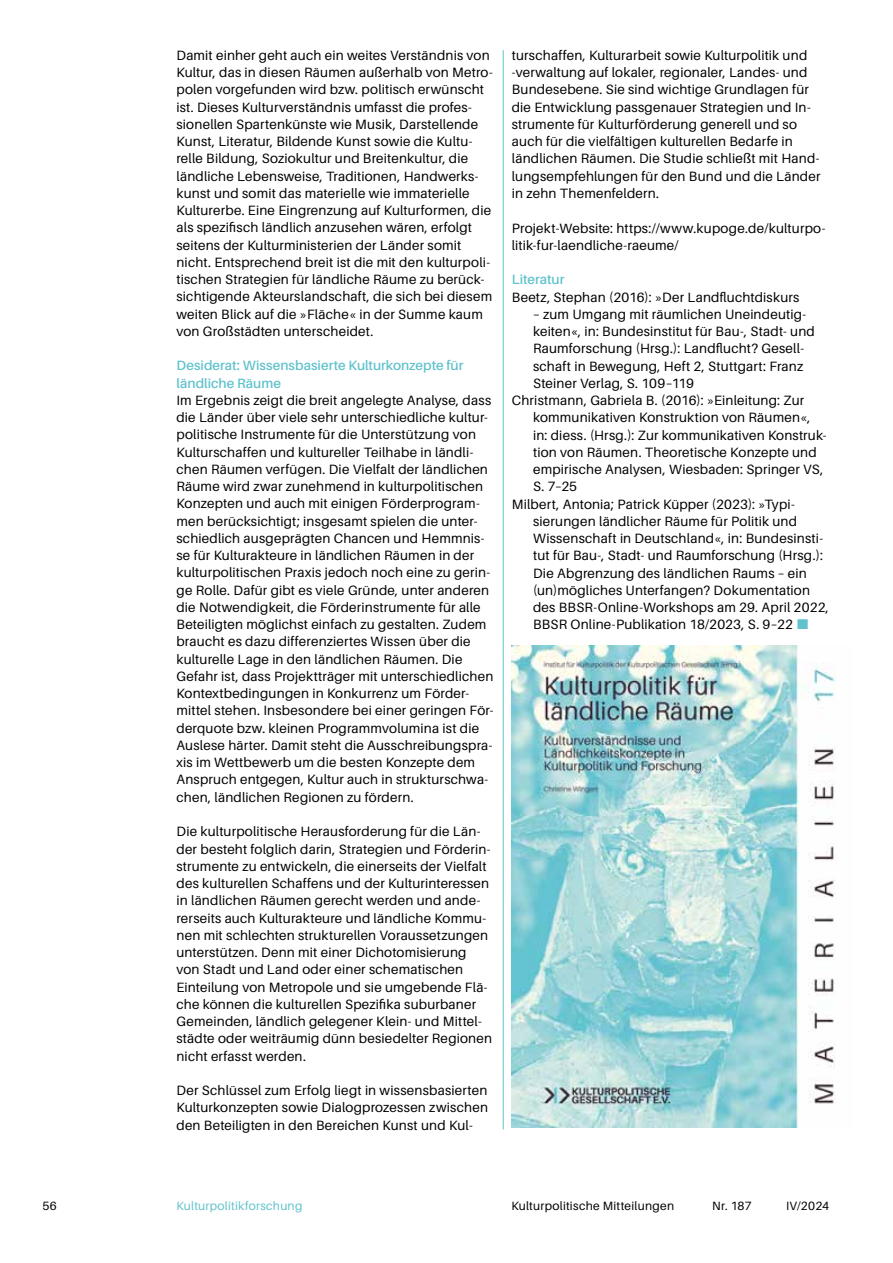
<style>
.page{position:relative;width:893px;height:1263px;background:#fff}
.page>*{position:absolute;margin:0;border:0;box-sizing:border-box;transform-origin:0 0}
.t1{font:13.5px/17.2px "Aileron";letter-spacing:.015em;color:#000}
.t2{font:600 13.5px/17.2px "Aileron";color:#60c2cc}
.t3{font:12px "Aileron";letter-spacing:.02em;color:#000}
.t4{font:12px "Aileron";letter-spacing:.02em;color:#60c2cc}
</style>
<div class="page">
<hr style="left:503px;top:50px;width:1px;height:1079px;background:#60c2cc">
<img style="left:511px;top:646px;width:325px;height:482px">
<p class="t1" style="left:176px;top:47px;width:318px">Damit einher geht auch ein weites Verständnis von Kultur, das in diesen Räumen außerhalb von Metro&shy;polen vorgefunden wird bzw. politisch erwünscht ist. Dieses Kulturverständnis umfasst die profes&shy;sionellen Spartenkünste wie Musik, Darstellende Kunst, Literatur, Bildende Kunst sowie die Kultu&shy;relle Bildung, Soziokultur und Breitenkultur, die ländliche Lebensweise, Traditionen, Handwerks&shy;kunst und somit das materielle wie immaterielle Kulturerbe. Eine Eingrenzung auf Kulturformen, die als spezifisch ländlich anzusehen wären, erfolgt seitens der Kulturministerien der Länder somit nicht. Entsprechend breit ist die mit den kulturpoli&shy;tischen Strategien für ländliche Räume zu berück&shy;sichtigende Akteurslandschaft, die sich bei diesem weiten Blick auf die »Fläche« in der Summe kaum von Großstädten unterscheidet.</p>
<p class="t2" style="left:176px;top:357px;width:289px">Desiderat: Wissensbasierte Kulturkonzepte für ländliche Räume</p>
<p class="t1" style="left:176px;top:392px;width:319px">Im Ergebnis zeigt die breit angelegte Analyse, dass die Länder über viele sehr unterschiedliche kultur&shy;politische Instrumente für die Unterstützung von Kulturschaffen und kultureller Teilhabe in ländli&shy;chen Räumen verfügen. Die Vielfalt der ländlichen Räume wird zwar zunehmend in kulturpolitischen Konzepten und auch mit einigen Förderprogram&shy;men berücksichtigt; insgesamt spielen die unter&shy;schiedlich ausgeprägten Chancen und Hemmnis&shy;se für Kulturakteure in ländlichen Räumen in der kulturpolitischen Praxis jedoch noch eine zu gerin&shy;ge Rolle. Dafür gibt es viele Gründe, unter anderen die Notwendigkeit, die Förderinstrumente für alle Beteiligten möglichst einfach zu gestalten. Zudem braucht es dazu differenziertes Wissen über die kulturelle Lage in den ländlichen Räumen. Die Gefahr ist, dass Projektträger mit unterschiedlichen Kontextbedingungen in Konkurrenz um Förder&shy;mittel stehen. Insbesondere bei einer geringen För&shy;derquote bzw. kleinen Programmvolumina ist die Auslese härter. Damit steht die Ausschreibungspra&shy;xis im Wettbewerb um die besten Konzepte dem Anspruch entgegen, Kultur auch in strukturschwa&shy;chen, ländlichen Regionen zu fördern.</p>
<p class="t1" style="left:176px;top:823px;width:317px">Die kulturpolitische Herausforderung für die Län&shy;der besteht folglich darin, Strategien und Förderin&shy;strumente zu entwickeln, die einerseits der Vielfalt des kulturellen Schaffens und der Kulturinteressen in ländlichen Räumen gerecht werden und ande&shy;rerseits auch Kulturakteure und ländliche Kommu&shy;nen mit schlechten strukturellen Voraussetzungen unterstützen. Denn mit einer Dichotomisierung von Stadt und Land oder einer schematischen Einteilung von Metropole und sie umgebende Flä&shy;che können die kulturellen Spezifika suburbaner Gemeinden, ländlich gelegener Klein- und Mittel&shy;städte oder weiträumig dünn besiedelter Regionen nicht erfasst werden.</p>
<p class="t1" style="left:176px;top:1082px;width:313px;text-align:justify">Der Schlüssel zum Erfolg liegt in wissensbasierten Kulturkonzepten sowie Dialogprozessen zwischen den Beteiligten in den Bereichen Kunst und Kul-</p>
<p class="t1" style="left:512px;top:47px;width:310px">turschaffen, Kulturarbeit sowie Kulturpolitik und -verwaltung auf lokaler, regionaler, Landes- und Bundesebene. Sie sind wichtige Grundlagen für die Entwicklung passgenauer Strategien und In&shy;strumente für Kulturförderung generell und so auch für die vielfältigen kulturellen Bedarfe in ländlichen Räumen. Die Studie schließt mit Hand&shy;lungsempfehlungen für den Bund und die Länder in zehn Themenfeldern.</p>
<p class="t1" style="left:512px;top:219px;width:315px">Projekt-Website: https://www.kupoge.de/kulturpo&shy;litik-fur-laendliche-raeume/</p>
<p class="t2" style="left:512px;top:271px;width:54px">Literatur</p>
<p class="t1" style="left:512px;top:288px;width:289px">Beetz, Stephan (2016): »Der Landfluchtdiskurs</p>
<p class="t1" style="left:533px;top:306px;width:275px">– zum Umgang mit räumlichen Uneindeutig-</p>
<p class="t1" style="left:533px;top:323px;width:283px">keiten«, in: Bundesinstitut für Bau-, Stadt- und</p>
<p class="t1" style="left:533px;top:340px;width:272px">Raumforschung (Hrsg.): Landflucht? Gesell-</p>
<p class="t1" style="left:533px;top:357px;width:272px">schaft in Bewegung, Heft 2, Stuttgart: Franz</p>
<p class="t1" style="left:533px;top:375px;width:162px">Steiner Verlag, S. 109–119</p>
<p class="t1" style="left:512px;top:392px;width:294px">Christmann, Gabriela B. (2016): »Einleitung: Zur</p>
<p class="t1" style="left:533px;top:409px;width:279px">kommunikativen Konstruktion von Räumen«,</p>
<p class="t1" style="left:533px;top:426px;width:295px">in: diess. (Hrsg.): Zur kommunikativen Konstruk-</p>
<p class="t1" style="left:533px;top:444px;width:285px">tion von Räumen. Theoretische Konzepte und</p>
<p class="t1" style="left:533px;top:461px;width:292px">empirische Analysen, Wiesbaden: Springer VS,</p>
<p class="t1" style="left:533px;top:478px;width:45px">S. 7–25</p>
<p class="t1" style="left:512px;top:495px;width:285px">Milbert, Antonia; Patrick Küpper (2023): »Typi-</p>
<p class="t1" style="left:533px;top:513px;width:265px">sierungen ländlicher Räume für Politik und</p>
<p class="t1" style="left:533px;top:530px;width:291px">Wissenschaft in Deutschland«, in: Bundesinsti-</p>
<p class="t1" style="left:533px;top:547px;width:291px">tut für Bau-, Stadt- und Raumforschung (Hrsg.):</p>
<p class="t1" style="left:533px;top:564px;width:275px">Die Abgrenzung des ländlichen Raums – ein</p>
<p class="t1" style="left:533px;top:582px;width:279px">(un)mögliches Unterfangen? Dokumentation</p>
<p class="t1" style="left:533px;top:599px;width:297px">des BBSR-Online-Workshops am 29. April 2022,</p>
<p class="t1" style="left:533px;top:616px;width:261px">BBSR Online-Publikation 18/2023, S. 9–22</p>
<p class="t3" style="left:43px;top:1199px;width:16px">56</p>
<p class="t4" style="left:176px;top:1199px;width:127px">Kulturpolitikforschung</p>
<p class="t3" style="left:511px;top:1199px;width:164px">Kulturpolitische Mitteilungen</p>
<p class="t3" style="left:712px;top:1199px;width:41px">Nr. 187</p>
<p class="t3" style="left:786px;top:1199px;width:45px">IV/2024</p>
</div>
